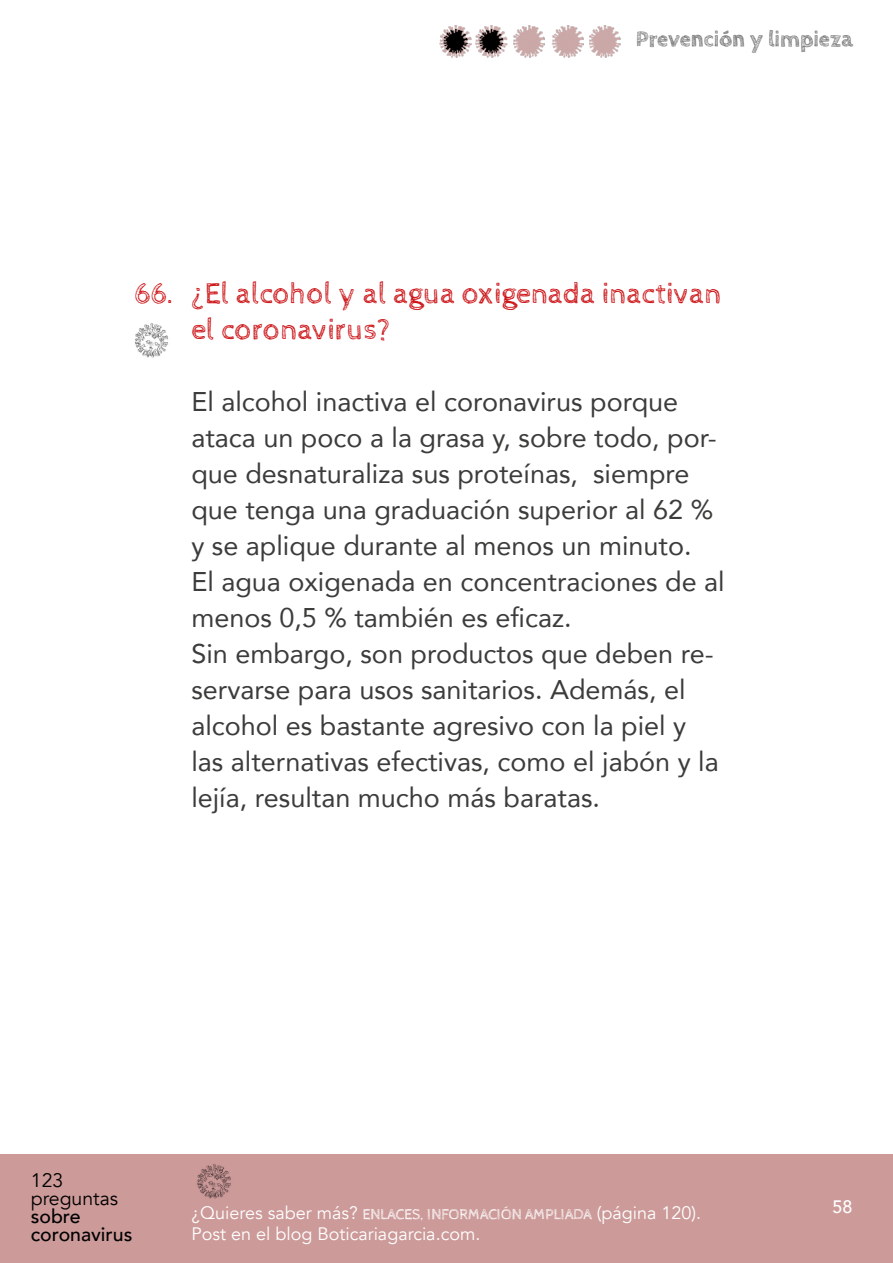
<style>
.page{position:relative;width:893px;height:1263px;background:#fff}
.page>*{position:absolute;margin:0;border:0;box-sizing:border-box;transform-origin:0 0}
.t1{font:30px/36px "Cabin Sketch";color:#cd171a}
.t2{font:27px/36px "Avenir";color:#3c3c3b}
.t3{font:700 22.5px "Cabin Sketch";color:#706f6f}
.t4{font:500 19.5px/18px "Avenir";color:#000}
.t5{font:19.5px/18px "Avenir";color:#000}
.t6{font:18px/21.6px "Avenir";color:#fff}
.t7{font:500 18px "Avenir";color:#fff}
.s1{font-family:"Cabin Sketch";font-size:15px}
</style>
<div class="page">
<img style="left:439px;top:25px;width:182px;height:33px">
<div style="left:0;top:1154px;width:893px;height:109px;background:#cc9a99"></div>
<img style="left:197px;top:1164px;width:34px;height:35px">
<img style="left:135px;top:323px;width:33px;height:35px">
<p class="t3" style="left:636px;top:27px;width:218px">Prevención y limpieza</p>
<p class="t1" style="left:134px;top:275px;width:42px">66.</p>
<p class="t1" style="left:191px;top:275px;width:532px">¿El alcohol y al agua oxigenada inactivan el coronavirus?</p>
<p class="t2" style="left:191px;top:382px;width:535px">El alcohol inactiva el coronavirus porque ataca un poco a la grasa y, sobre todo, por&shy;que desnaturaliza sus proteínas, siempre que tenga una graduación superior al 62 % y se aplique durante al menos un minuto.<br>El agua oxigenada en concentraciones de al menos 0,5 % también es eficaz.<br>Sin embargo, son productos que deben re&shy;servarse para usos sanitarios. Además, el alcohol es bastante agresivo con la piel y las alternativas efectivas, como el jabón y la lejía, resultan mucho más baratas.</p>
<p class="t5" style="left:31px;top:1171px;width:89px">123 preguntas</p>
<p class="t4" style="left:31px;top:1206px;width:103px">sobre coronavirus</p>
<p class="t6" style="left:191px;top:1202px;width:511px">¿Quieres saber más? <span class="s1">ENLACES, INFORMACIÓN AMPLIADA</span> (página 120).<br>Post en el blog Boticariagarcia.com.</p>
<p class="t7" style="left:833px;top:1191px;width:22px">58</p>
</div>
